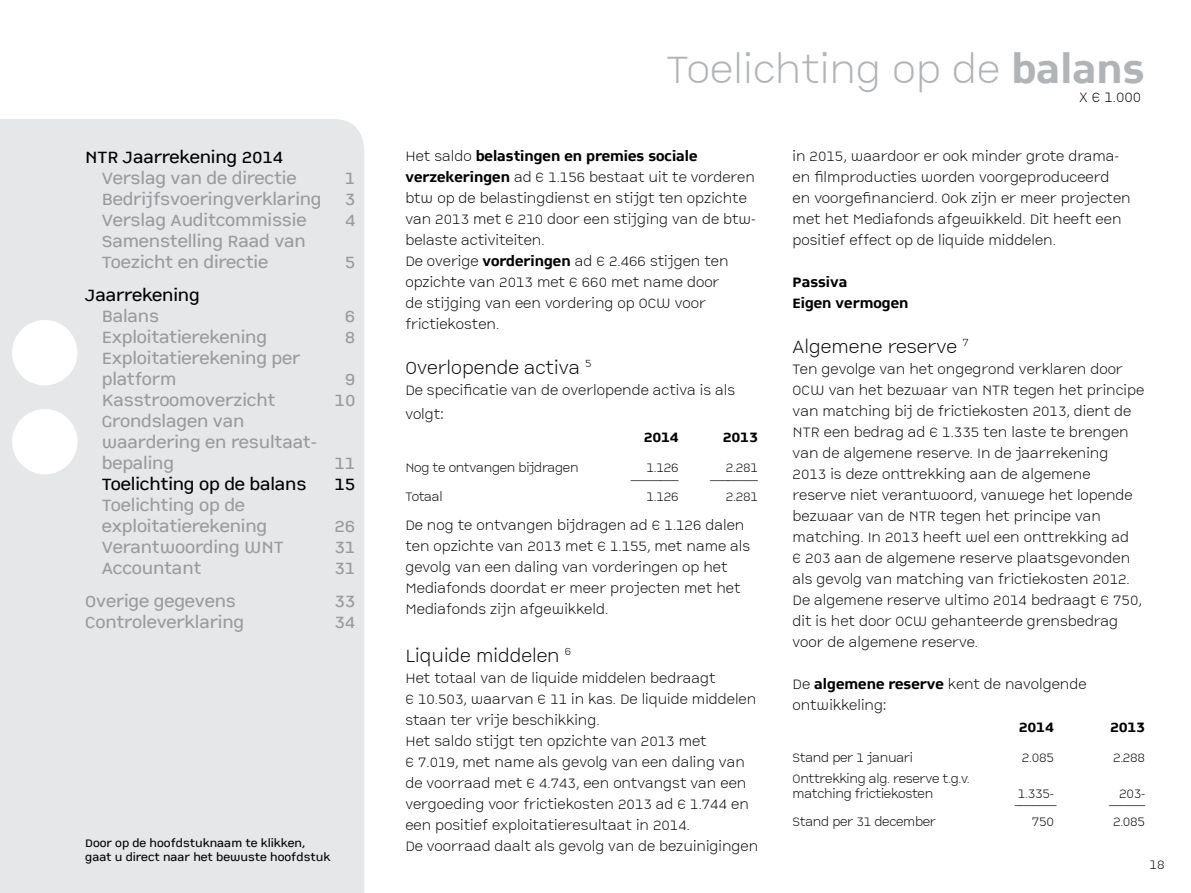
<style>
.page{position:relative;width:1191px;height:893px;background:#fff}
.page>*{position:absolute;margin:0;border:0;box-sizing:border-box;transform-origin:0 0}
.t1{font:42px "CP Company TT Light";color:#b1b4b6}
.t2{font:19.5px "CP Company TT Light";color:#000}
.t3{font:18px/21px "CP Company TT Regular";letter-spacing:-.01em;color:#999b9e}
.t4{font:18px "CP Company TT Regular";letter-spacing:-.01em;color:#000}
.t5{font:15px/21px "CP Company TT Light";color:#000}
.t6{font:15px/21px "CP Company TT Bold";color:#000}
.t7{font:13.5px/15px "CP Company TT Light";letter-spacing:-.02em;color:#000}
.t8{font:12px/14.4px "CP Company TT Regular";color:#000}
.s1{font-family:"CP Company TT Bold"}
.s2{font-family:"CP Company TT Light"}
</style>
<div class="page">
<div style="left:0;top:119px;width:364px;height:774px;background:#e6e7e8"></div>
<svg style="left:12px;top:320px;width:65px;height:154px"></svg>
<p class="t4" style="left:85px;top:147px;width:200px">NTR Jaarrekening 2014</p>
<p class="t3" style="left:102px;top:169px;width:196px">Verslag van de directie</p>
<p class="t3" style="left:345px;top:169px;width:12px">1</p>
<p class="t3" style="left:102px;top:190px;width:221px">Bedrijfsvoeringverklaring</p>
<p class="t3" style="left:345px;top:190px;width:12px">3</p>
<p class="t3" style="left:102px;top:211px;width:206px">Verslag Auditcommissie</p>
<p class="t3" style="left:345px;top:211px;width:12px">4</p>
<p class="t3" style="left:102px;top:232px;width:205px">Samenstelling Raad van<br>Toezicht en directie</p>
<p class="t3" style="left:345px;top:253px;width:12px">5</p>
<p class="t4" style="left:85px;top:285px;width:116px">Jaarrekening</p>
<p class="t3" style="left:102px;top:307px;width:59px">Balans</p>
<p class="t3" style="left:345px;top:307px;width:12px">6</p>
<p class="t3" style="left:102px;top:328px;width:167px">Exploitatierekening</p>
<p class="t3" style="left:345px;top:328px;width:12px">8</p>
<p class="t3" style="left:102px;top:349px;width:200px">Exploitatierekening per platform</p>
<p class="t3" style="left:345px;top:370px;width:12px">9</p>
<p class="t3" style="left:102px;top:391px;width:175px">Kasstroomoverzicht</p>
<p class="t3" style="left:335px;top:391px;width:22px">10</p>
<p class="t3" style="left:102px;top:412px;width:217px">Grondslagen van waardering en resultaat&shy;bepaling</p>
<p class="t3" style="left:334px;top:454px;width:22px">11</p>
<p class="t4" style="left:102px;top:474px;width:206px">Toelichting op de balans</p>
<p class="t4" style="left:334px;top:474px;width:22px">15</p>
<p class="t3" style="left:102px;top:496px;width:167px">Toelichting op de exploitatierekening</p>
<p class="t3" style="left:334px;top:517px;width:22px">26</p>
<p class="t3" style="left:102px;top:538px;width:184px">Verantwoording WNT</p>
<p class="t3" style="left:334px;top:538px;width:22px">31</p>
<p class="t3" style="left:102px;top:559px;width:101px">Accountant</p>
<p class="t3" style="left:334px;top:559px;width:22px">31</p>
<p class="t3" style="left:85px;top:592px;width:152px">Overige gegevens</p>
<p class="t3" style="left:334px;top:592px;width:22px">33</p>
<p class="t3" style="left:85px;top:613px;width:160px">Controleverklaring</p>
<p class="t3" style="left:334px;top:613px;width:22px">34</p>
<p class="t8" style="left:85px;top:836px;width:246px">Door op de hoofdstuknaam te klikken, gaat u direct naar het bewuste hoofdstuk</p>
<h1 class="t1" style="left:666px;top:47px;width:479px">Toelichting op de <span class="s1">balans</span></h1>
<p class="t5" style="left:1079px;top:88px;width:64px">X € 1.000</p>
<p class="t6" style="left:405px;top:146px;width:294px"><span class="s2">Het saldo</span> belastingen en premies sociale</p>
<p class="t5" style="left:405px;top:167px;width:352px"><span class="s1">verzekeringen</span> ad € 1.156 bestaat uit te vorderen btw op de belastingdienst en stijgt ten opzichte van 2013 met € 210 door een stijging van de btw&shy;belaste activiteiten.<br>De overige <span class="s1">vorderingen</span> ad € 2.466 stijgen ten opzichte van 2013 met € 660 met name door<br>de stijging van een vordering op OCW voor frictiekosten.</p>
<h2 class="t2" style="left:405px;top:357px;width:188px">Overlopende activa <sup>5</sup></h2>
<p class="t5" style="left:405px;top:379px;width:331px;line-height:24px">De specificatie van de overlopende activa is als volgt:</p>
<p class="t6" style="left:643px;top:427px;width:37px">2014</p>
<p class="t6" style="left:723px;top:427px;width:37px">2013</p>
<p class="t7" style="left:405px;top:461px;width:175px">Nog te ontvangen bijdragen</p>
<p class="t7" style="left:646px;top:461px;width:34px">1.126</p>
<p class="t7" style="left:726px;top:461px;width:34px">2.281</p>
<p class="t7" style="left:631px;top:468px;width:49px">________</p>
<p class="t7" style="left:710px;top:468px;width:49px">________</p>
<p class="t7" style="left:405px;top:489px;width:39px">Totaal</p>
<p class="t7" style="left:646px;top:489px;width:34px">1.126</p>
<p class="t7" style="left:726px;top:489px;width:34px">2.281</p>
<p class="t5" style="left:405px;top:515px;width:346px">De nog te ontvangen bijdragen ad € 1.126 dalen ten opzichte van 2013 met € 1.155, met name als gevolg van een daling van vorderingen op het Mediafonds doordat er meer projecten met het Mediafonds zijn afgewikkeld.</p>
<h2 class="t2" style="left:405px;top:645px;width:167px">Liquide middelen <sup>6</sup></h2>
<p class="t5" style="left:405px;top:668px;width:354px">Het totaal van de liquide middelen bedraagt<br>€ 10.503, waarvan € 11 in kas. De liquide middelen staan ter vrije beschikking.<br>Het saldo stijgt ten opzichte van 2013 met<br>€ 7.019, met name als gevolg van een daling van de voorraad met € 4.743, een ontvangst van een vergoeding voor frictiekosten 2013 ad € 1.744 en een positief exploitatieresultaat in 2014.<br>De voorraad daalt als gevolg van de bezuinigingen</p>
<p class="t5" style="left:792px;top:146px;width:340px">in 2015, waardoor er ook minder grote drama&shy;en filmproducties worden voorgeproduceerd en voorgefinancierd. Ook zijn er meer projecten met het Mediafonds afgewikkeld. Dit heeft een positief effect op de liquide middelen.</p>
<p class="t6" style="left:792px;top:272px;width:117px">Passiva<br>Eigen vermogen</p>
<h2 class="t2" style="left:792px;top:336px;width:178px">Algemene reserve <sup>7</sup></h2>
<p class="t5" style="left:792px;top:359px;width:353px">Ten gevolge van het ongegrond verklaren door OCW van het bezwaar van NTR tegen het principe van matching bij de frictiekosten 2013, dient de NTR een bedrag ad € 1.335 ten laste te brengen van de algemene reserve. In de jaarrekening 2013 is deze onttrekking aan de algemene reserve niet verantwoord, vanwege het lopende bezwaar van de NTR tegen het principe van matching. In 2013 heeft wel een onttrekking ad<br>€ 203 aan de algemene reserve plaatsgevonden als gevolg van matching van frictiekosten 2012.<br>De algemene reserve ultimo 2014 bedraagt € 750, dit is het door OCW gehanteerde grensbedrag voor de algemene reserve.</p>
<p class="t5" style="left:792px;top:674px;width:295px">De <span class="s1">algemene reserve</span> kent de navolgende ontwikkeling:</p>
<p class="t6" style="left:1019px;top:717px;width:37px">2014</p>
<p class="t6" style="left:1110px;top:717px;width:37px">2013</p>
<p class="t7" style="left:792px;top:751px;width:122px">Stand per 1 januari</p>
<p class="t7" style="left:1021px;top:751px;width:34px">2.085</p>
<p class="t7" style="left:1113px;top:751px;width:34px">2.288</p>
<p class="t7" style="left:792px;top:772px;width:179px">Onttrekking alg. reserve t.g.v. matching frictiekosten</p>
<p class="t7" style="left:1017px;top:787px;width:38px">1.335-</p>
<p class="t7" style="left:1119px;top:787px;width:28px">203-</p>
<p class="t7" style="left:1014px;top:794px;width:43px">_______</p>
<p class="t7" style="left:1109px;top:794px;width:37px">______</p>
<p class="t7" style="left:792px;top:815px;width:145px">Stand per 31 december</p>
<p class="t7" style="left:1031px;top:815px;width:24px">750</p>
<p class="t7" style="left:1113px;top:815px;width:34px">2.085</p>
<p class="t7" style="left:1149px;top:858px;width:17px">18</p>
</div>
